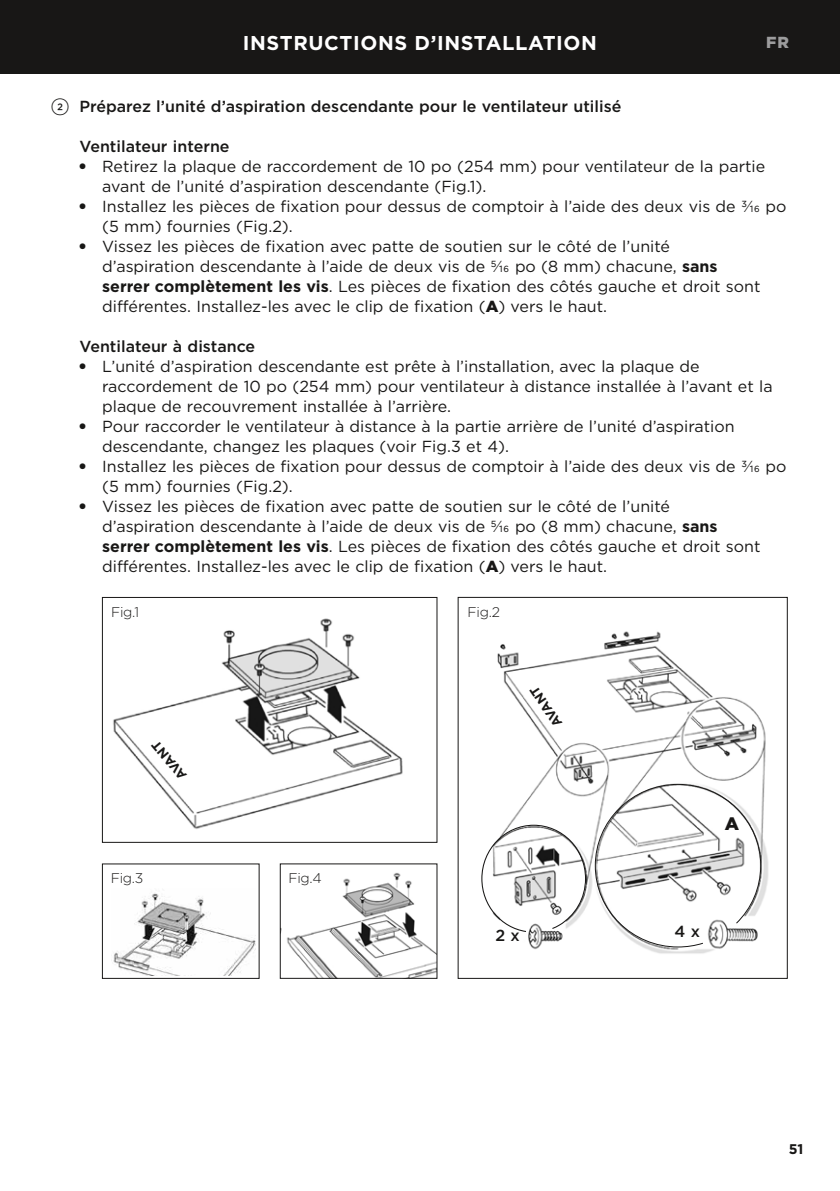
<style>
.page{position:relative;width:840px;height:1191px;background:#fff}
.page>*{position:absolute;margin:0;border:0;box-sizing:border-box;transform-origin:0 0}
.t1{font:700 20px "Gotham";letter-spacing:.03em;color:#fff}
.t2{font:900 18px "Gotham";color:#181716}
.t3{font:16px/20px "Gotham";color:#181716}
.t4{font:500 16px "Gotham";color:#181716}
.t5{font:900 16px "Gotham";color:#9c9c9d}
.t6{font:300 14px "Gotham";letter-spacing:-.02em;color:#181716}
.t7{font:700 14px "Gotham";color:#181716}
.t8{font:700 13px "Gotham";color:#181716}
.s1{font-family:"Gotham FP Nos";font-size:18px}
.s2{font-weight:700}
.s3{font-weight:900}
</style>
<div class="page">
<div style="left:0;top:0;width:839px;height:74px;background:#181716"></div>
<img style="left:113px;top:618px;width:290px;height:211px">
<div style="left:102px;top:597px;width:335px;height:245px;border:1px solid #181716"></div>
<img style="left:113px;top:893px;width:142px;height:83px">
<img style="left:287px;top:872px;width:148px;height:104px">
<img style="left:497px;top:631px;width:271px;height:323px">
<svg style="left:481px;top:824px;width:105px;height:108px"></svg>
<svg style="left:594px;top:783px;width:167px;height:164px"></svg>
<p class="t1" style="left:243px;top:30px;width:355px">INSTRUCTIONS D’INSTALLATION</p>
<p class="t5" style="left:765px;top:31px;width:24px">FR</p>
<p class="t4" style="left:51px;top:96px;width:571px"><span class="s1">2</span> Préparez l’unité d’aspiration descendante pour le ventilateur utilisé</p>
<p class="t4" style="left:79px;top:136px;width:151px">Ventilateur interne</p>
<p class="t3" style="left:102px;top:156px;width:664px;text-indent:-23px">● Retirez la plaque de raccordement de 10 po (254 mm) pour ventilateur de la partie avant de l’unité d’aspiration descendante (Fig.1).</p>
<p class="t3" style="left:102px;top:196px;width:685px;text-indent:-23px">● Installez les pièces de fixation pour dessus de comptoir à l’aide des deux vis de 3/16 po (5 mm) fournies (Fig.2).</p>
<p class="t3" style="left:102px;top:236px;width:659px;text-indent:-23px">● Vissez les pièces de fixation avec patte de soutien sur le côté de l’unité d’aspiration descendante à l’aide de deux vis de 5/16 po (8 mm) chacune, <span class="s2">sans serrer complètement les vis</span>. Les pièces de fixation des côtés gauche et droit sont différentes. Installez-les avec le clip de fixation (<span class="s3">A</span>) vers le haut.</p>
<p class="t4" style="left:79px;top:336px;width:177px">Ventilateur à distance</p>
<p class="t3" style="left:102px;top:356px;width:671px;text-indent:-23px">● L’unité d’aspiration descendante est prête à l’installation, avec la plaque de raccordement de 10 po (254 mm) pour ventilateur à distance installée à l’avant et la plaque de recouvrement installée à l’arrière.</p>
<p class="t3" style="left:102px;top:416px;width:633px;text-indent:-23px">● Pour raccorder le ventilateur à distance à la partie arrière de l’unité d’aspiration descendante, changez les plaques (voir Fig.3 et 4).</p>
<p class="t3" style="left:102px;top:456px;width:685px;text-indent:-23px">● Installez les pièces de fixation pour dessus de comptoir à l’aide des deux vis de 3/16 po (5 mm) fournies (Fig.2).</p>
<p class="t3" style="left:102px;top:496px;width:659px;text-indent:-23px">● Vissez les pièces de fixation avec patte de soutien sur le côté de l’unité d’aspiration descendante à l’aide de deux vis de 5/16 po (8 mm) chacune, <span class="s2">sans serrer complètement les vis</span>. Les pièces de fixation des côtés gauche et droit sont différentes. Installez-les avec le clip de fixation (<span class="s3">A</span>) vers le haut.</p>
<p class="t6" style="left:111px;top:603px;width:29px">Fig.1</p>
<p class="t8" style="left:177px;top:783px;width:48px;rotate:-130deg">AVANT</p>
<p class="t6" style="left:111px;top:869px;width:34px">Fig.3</p>
<p class="t6" style="left:288px;top:869px;width:35px">Fig.4</p>
<p class="t6" style="left:467px;top:603px;width:34px">Fig.2</p>
<p class="t8" style="left:551px;top:730px;width:48px;rotate:-124deg">AVANT</p>
<p class="t2" style="left:724px;top:811px;width:16px">A</p>
<p class="t4" style="left:495px;top:925px;width:26px">2 x</p>
<p class="t4" style="left:674px;top:921px;width:27px">4 x</p>
<p class="t7" style="left:788px;top:1139px;width:16px">51</p>
</div>
